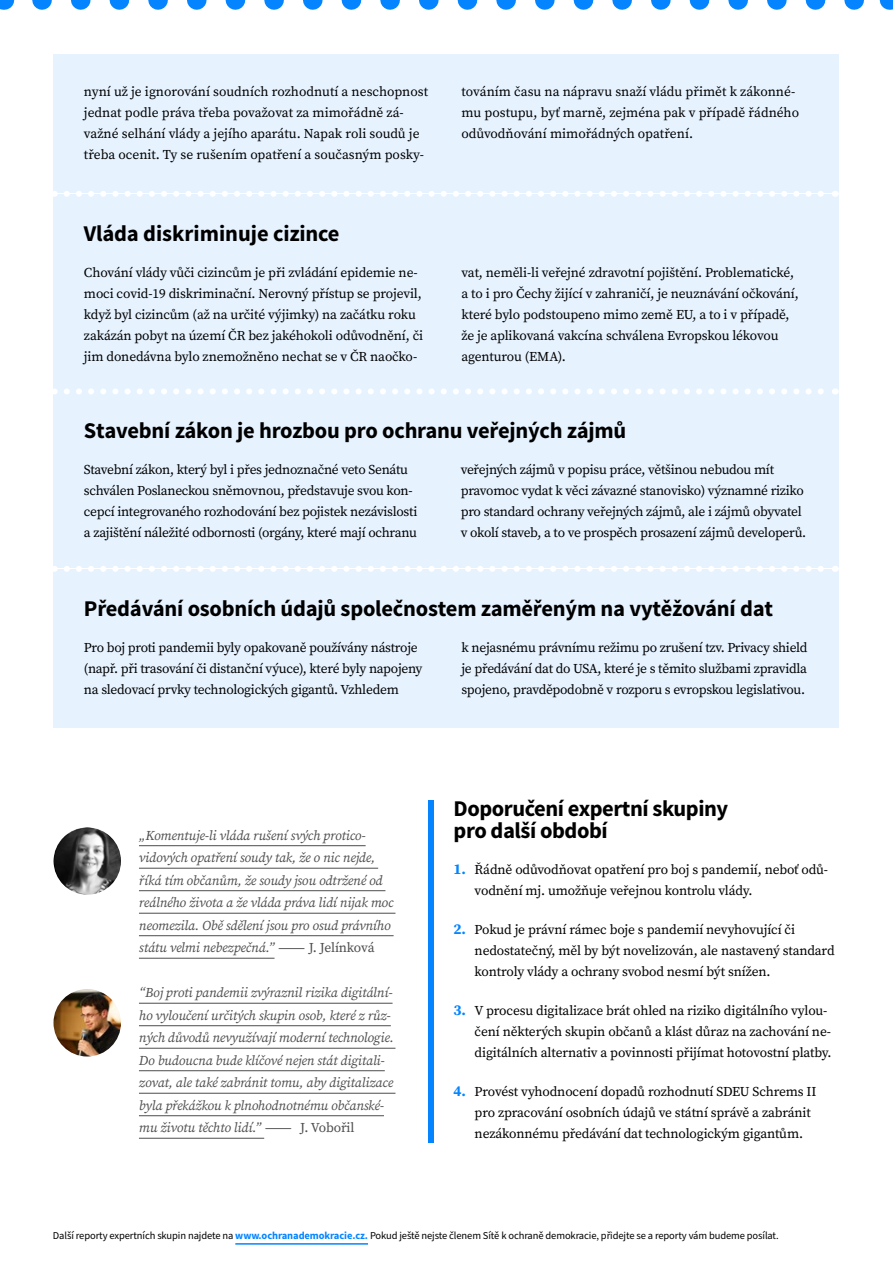
<style>
.page{position:relative;width:893px;height:1263px;background:#fff}
.page>*{position:absolute;margin:0;border:0;box-sizing:border-box;transform-origin:0 0}
.t1{font:700 22.5px/22.5px "Source Sans Pro";letter-spacing:-.01em;color:#000}
.t2{font:13.5px/21px "Source Serif Pro";letter-spacing:-.01em;color:#000}
.t3{font:italic 13.5px/22.5px "Source Serif Pro";letter-spacing:-.01em;color:#4d4d4d}
.t4{font:10.5px "Source Sans Pro";letter-spacing:-.01em;color:#000}
.s1{font-style:normal}
.s2{font-weight:700;font-size:15px;color:#0485ff}
.s3{font-weight:700;color:#0485ff}
</style>
<div class="page">
<svg style="left:42px;top:0;width:822px;height:10px"></svg>
<div style="left:54px;top:54px;width:785px;height:139px;background:#e6f3ff"></div>
<div style="left:54px;top:194px;width:785px;height:197px;background:#e6f3ff"></div>
<div style="left:54px;top:391px;width:785px;height:177px;background:#e6f3ff"></div>
<div style="left:54px;top:569px;width:785px;height:159px;background:#e6f3ff"></div>
<hr style="left:139px;top:845px;width:227px;height:1px;background:#4d4d4d">
<hr style="left:139px;top:868px;width:239px;height:1px;background:#4d4d4d">
<hr style="left:139px;top:890px;width:246px;height:1px;background:#4d4d4d">
<hr style="left:139px;top:913px;width:256px;height:1px;background:#4d4d4d">
<hr style="left:139px;top:935px;width:255px;height:1px;background:#4d4d4d">
<hr style="left:139px;top:958px;width:136px;height:1px;background:#4d4d4d">
<hr style="left:139px;top:1003px;width:254px;height:1px;background:#4d4d4d">
<hr style="left:139px;top:1025px;width:252px;height:1px;background:#4d4d4d">
<hr style="left:139px;top:1048px;width:256px;height:1px;background:#4d4d4d">
<hr style="left:139px;top:1070px;width:246px;height:1px;background:#4d4d4d">
<hr style="left:139px;top:1093px;width:256px;height:1px;background:#4d4d4d">
<hr style="left:139px;top:1115px;width:245px;height:1px;background:#4d4d4d">
<hr style="left:139px;top:1138px;width:125px;height:1px;background:#4d4d4d">
<img style="left:53px;top:989px;width:68px;height:67px;border-radius:34px">
<img style="left:53px;top:827px;width:68px;height:68px;border-radius:34px">
<hr style="left:235px;top:1243px;width:133px;height:1px;background:#0485ff">
<div style="left:429px;top:800px;width:5px;height:342px;background:#0485ff"></div>
<svg style="left:53px;top:191px;width:771px;height:6px"></svg>
<svg style="left:53px;top:388px;width:771px;height:6px"></svg>
<svg style="left:53px;top:566px;width:771px;height:6px"></svg>
<p class="t2" style="left:84px;top:81px;width:346px">nyní už je ignorování soudních rozhodnutí a neschopnost jednat podle práva třeba považovat za mimořádně zá&shy;važné selhání vlády a jejího aparátu. Napak roli soudů je třeba ocenit. Ty se rušením opatření a současným posky-</p>
<p class="t2" style="left:461px;top:81px;width:339px">továním času na nápravu snaží vládu přimět k zákonné&shy;mu postupu, byť marně, zejména pak v případě řádného odůvodňování mimořádných opatření.</p>
<h1 class="t1" style="left:84px;top:223px;width:257px">Vláda diskriminuje cizince</h1>
<p class="t2" style="left:84px;top:262px;width:341px">Chování vlády vůči cizincům je při zvládání epidemie ne&shy;moci covid-19 diskriminační. Nerovný přístup se projevil, když byl cizincům (až na určité výjimky) na začátku roku zakázán pobyt na území ČR bez jakéhokoli odůvodnění, či jim donedávna bylo znemožněno nechat se v ČR naočko-</p>
<p class="t2" style="left:461px;top:262px;width:339px">vat, neměli-li veřejné zdravotní pojištění. Problematické, a to i pro Čechy žijící v zahraničí, je neuznávání očkování, které bylo podstoupeno mimo země EU, a to i v případě, že je aplikovaná vakcína schválena Evropskou lékovou agenturou (EMA).</p>
<h1 class="t1" style="left:84px;top:420px;width:544px">Stavební zákon je hrozbou pro ochranu veřejných zájmů</h1>
<p class="t2" style="left:84px;top:459px;width:335px">Stavební zákon, který byl i přes jednoznačné veto Senátu schválen Poslaneckou sněmovnou, představuje svou kon&shy;cepcí integrovaného rozhodování bez pojistek nezávislosti a zajištění náležité odbornosti (orgány, které mají ochranu</p>
<p class="t2" style="left:461px;top:459px;width:347px">veřejných zájmů v popisu práce, většinou nebudou mít pravomoc vydat k věci závazné stanovisko) významné riziko pro standard ochrany veřejných zájmů, ale i zájmů obyvatel v okolí staveb, a to ve prospěch prosazení zájmů developerů.</p>
<h1 class="t1" style="left:84px;top:598px;width:691px">Předávání osobních údajů společnostem zaměřeným na vytěžování dat</h1>
<p class="t2" style="left:84px;top:637px;width:340px">Pro boj proti pandemii byly opakovaně používány nástroje (např. při trasování či distanční výuce), které byly napojeny na sledovací prvky technologických gigantů. Vzhledem</p>
<p class="t2" style="left:461px;top:637px;width:348px;text-align:justify">k nejasnému právnímu režimu po zrušení tzv. Privacy shield je předávání dat do USA, které je s těmito službami zpravidla spojeno, pravděpodobně v rozporu s evropskou legislativou.</p>
<p class="t3" style="left:139px;top:824px;width:256px">„Komentuje-li vláda rušení svých protico&shy;vidových opatření soudy tak, že o nic nejde, říká tím občanům, že soudy jsou odtržené od reálného života a že vláda práva lidí nijak moc neomezila. Obě sdělení jsou pro osud právního státu velmi nebezpečná.” <span class="s1">— J. Jelínková</span></p>
<p class="t3" style="left:139px;top:981px;width:256px">“Boj proti pandemii zvýraznil rizika digitální&shy;ho vyloučení určitých skupin osob, které z růz&shy;ných důvodů nevyužívají moderní technologie.<br>Do budoucna bude klíčové nejen stát digitali&shy;zovat, ale také zabránit tomu, aby digitalizace byla překážkou k plnohodnotnému občanské&shy;mu životu těchto lidí.” <span class="s1">— J. Vobořil</span></p>
<h1 class="t1" style="left:454px;top:798px;width:276px">Doporučení expertní skupiny pro další období</h1>
<p class="t2" style="left:475px;top:859px;width:355px;text-indent:-21px"><span class="s2">1.</span> Řádně odůvodňovat opatření pro boj s pandemií, neboť odů&shy;vodnění mj. umožňuje veřejnou kontrolu vlády.</p>
<p class="t2" style="left:475px;top:919px;width:361px;text-indent:-21px"><span class="s2">2.</span> Pokud je právní rámec boje s pandemií nevyhovující či nedostatečný, měl by být novelizován, ale nastavený standard kontroly vlády a ochrany svobod nesmí být snížen.</p>
<p class="t2" style="left:475px;top:1000px;width:358px;text-indent:-21px"><span class="s2">3.</span> V procesu digitalizace brát ohled na riziko digitálního vylou&shy;čení některých skupin občanů a klást důraz na zachování ne&shy;digitálních alternativ a povinnosti přijímat hotovostní platby.</p>
<p class="t2" style="left:475px;top:1081px;width:343px;text-indent:-21px"><span class="s2">4.</span> Provést vyhodnocení dopadů rozhodnutí SDEU Schrems II pro zpracování osobních údajů ve státní správě a zabránit nezákonnému předávání dat technologickým gigantům.</p>
<p class="t4" style="left:53px;top:1229px;width:727px">Další reporty expertních skupin najdete na <span class="s3">www.ochranademokracie.cz.</span> Pokud ještě nejste členem Sítě k ochraně demokracie, přidejte se a reporty vám budeme posílat.</p>
</div>
